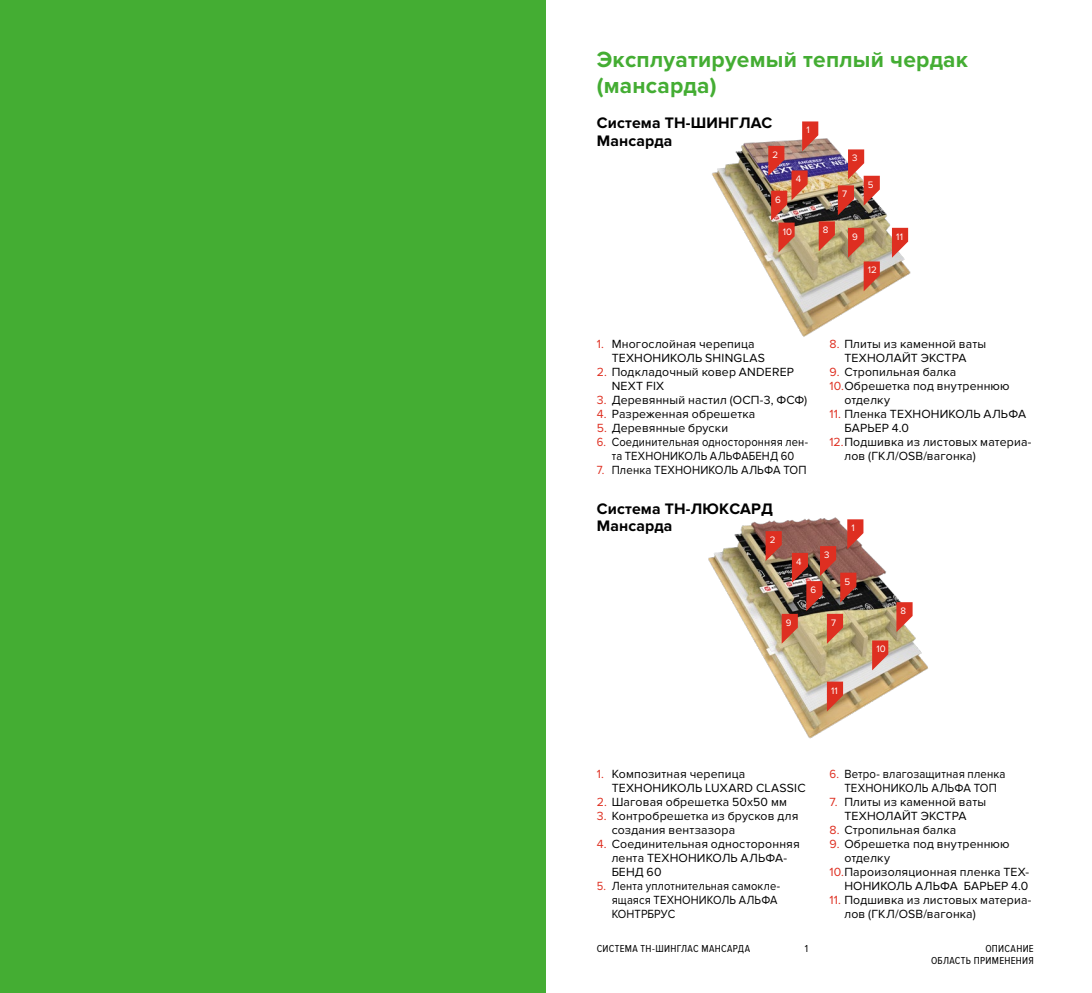
<style>
.page{position:relative;width:1092px;height:993px;background:#fff}
.page>*{position:absolute;margin:0;border:0;box-sizing:border-box;transform-origin:0 0}
.t1{font:700 22.75px/26.2px "Proxima Nova";letter-spacing:.01em;color:#44ad33}
.t2{font:700 15.75px/17.5px "Proxima Nova";letter-spacing:.01em;color:#000}
.t3{font:12.25px/14px "Proxima Nova";letter-spacing:.015em;color:#000}
.t4{font:12.25px/14px "Proxima Nova";letter-spacing:.015em;color:#000;text-align:center;scale:.91 1}
.t5{font:12.25px/14px "Proxima Nova";letter-spacing:.015em;color:#000;text-align:center;scale:.93 1}
.t6{font:10.5px/12.2px "Proxima Nova Cond";letter-spacing:.03em;color:#000;text-align:right}
.t7{font:9.62px "Proxima Nova";letter-spacing:.02em;color:#fff}
.s1{color:#de2f21}
</style>
<div class="page">
<img style="left:712px;top:141px;width:199px;height:196px">
<img style="left:708px;top:517px;width:220px;height:222px">
<div style="left:0;top:0;width:546px;height:992px;background:#44ad33"></div>
<svg style="left:896px;top:602px;width:16px;height:30px"></svg>
<svg style="left:891px;top:228px;width:17px;height:29px"></svg>
<svg style="left:872px;top:640px;width:16px;height:30px"></svg>
<svg style="left:826px;top:681px;width:17px;height:30px"></svg>
<img style="left:768px;top:121px;width:111px;height:170px">
<img style="left:765px;top:519px;width:98px;height:124px">
<h1 class="t1" style="left:596px;top:47px;width:373px">Эксплуатируемый теплый чердак (мансарда)</h1>
<p class="t2" style="left:596px;top:115px;width:177px">Система ТН-ШИНГЛАС<br>Мансарда</p>
<p class="t7" style="left:806px;top:125px;width:5px">1</p>
<p class="t7" style="left:772px;top:149px;width:7px">2</p>
<p class="t7" style="left:852px;top:153px;width:7px">3</p>
<p class="t7" style="left:795px;top:174px;width:7px">4</p>
<p class="t7" style="left:867px;top:179px;width:7px">5</p>
<p class="t7" style="left:775px;top:194px;width:7px">6</p>
<p class="t7" style="left:842px;top:188px;width:6px">7</p>
<p class="t7" style="left:782px;top:226px;width:11px">10</p>
<p class="t7" style="left:822px;top:224px;width:7px">8</p>
<p class="t7" style="left:852px;top:231px;width:7px">9</p>
<p class="t7" style="left:896px;top:231px;width:8px">11</p>
<p class="t7" style="left:867px;top:264px;width:11px">12</p>
<p class="t3" style="left:611px;top:336px;width:155px;text-indent:-15px"><span class="s1">1.</span> Многослойная черепица<br>ТЕХНОНИКОЛЬ SHINGLAS</p>
<p class="t3" style="left:611px;top:364px;width:184px;text-indent:-15px"><span class="s1">2.</span> Подкладочный ковер ANDEREP<br>NEXT FIX</p>
<p class="t3" style="left:596px;top:392px;width:212px"><span class="s1">3.</span> Деревянный настил (ОСП-3, ФСФ)</p>
<p class="t3" style="left:596px;top:406px;width:160px"><span class="s1">4.</span> Разреженная обрешетка</p>
<p class="t3" style="left:596px;top:420px;width:133px"><span class="s1">5.</span> Деревянные бруски</p>
<p class="t4" style="left:596px;top:434px;width:234px"><span class="s1">6.</span> Соединительная односторонняя лен&shy;та ТЕХНОНИКОЛЬ АЛЬФАБЕНД 60</p>
<p class="t5" style="left:596px;top:462px;width:227px"><span class="s1">7.</span> Пленка ТЕХНОНИКОЛЬ АЛЬФА ТОП</p>
<p class="t2" style="left:596px;top:500px;width:178px">Система ТН-ЛЮКСАРД<br>Мансарда</p>
<p class="t7" style="left:769px;top:534px;width:7px">2</p>
<p class="t7" style="left:796px;top:556px;width:7px">4</p>
<p class="t3" style="left:829px;top:336px;width:158px;text-align:center"><span class="s1">8.</span> Плиты из каменной ваты<br>ТЕХНОЛАЙТ ЭКСТРА</p>
<p class="t3" style="left:829px;top:364px;width:128px"><span class="s1">9.</span> Стропильная балка</p>
<p class="t3" style="left:829px;top:378px;width:182px"><span class="s1">10.</span>Обрешетка под внутреннюю</p>
<p class="t3" style="left:844px;top:392px;width:47px">отделку</p>
<p class="t3" style="left:829px;top:406px;width:198px"><span class="s1">11.</span> Пленка ТЕХНОНИКОЛЬ АЛЬФА</p>
<p class="t3" style="left:844px;top:420px;width:66px">БАРЬЕР 4.0</p>
<p class="t3" style="left:829px;top:434px;width:204px"><span class="s1">12.</span>Подшивка из листовых материа-</p>
<p class="t3" style="left:844px;top:448px;width:133px">лов (ГКЛ/OSB/вагонка)</p>
<p class="t7" style="left:824px;top:549px;width:7px">3</p>
<p class="t7" style="left:851px;top:522px;width:5px">1</p>
<p class="t7" style="left:785px;top:617px;width:7px">9</p>
<p class="t7" style="left:810px;top:584px;width:7px">6</p>
<p class="t7" style="left:844px;top:575px;width:7px">5</p>
<p class="t7" style="left:831px;top:617px;width:6px">7</p>
<p class="t7" style="left:831px;top:684px;width:8px">11</p>
<p class="t7" style="left:876px;top:643px;width:11px">10</p>
<p class="t7" style="left:900px;top:605px;width:7px">8</p>
<p class="t3" style="left:611px;top:766px;width:195px;text-indent:-15px"><span class="s1">1.</span> Композитная черепица<br>ТЕХНОНИКОЛЬ LUXARD CLASSIC</p>
<p class="t3" style="left:596px;top:794px;width:192px"><span class="s1">2.</span> Шаговая обрешетка 50х50 мм</p>
<p class="t3" style="left:611px;top:808px;width:188px;text-indent:-15px"><span class="s1">3.</span> Контробрешетка из брусков для создания вентзазора</p>
<p class="t3" style="left:611px;top:836px;width:189px;text-indent:-15px"><span class="s1">4.</span> Соединительная односторонняя лента ТЕХНОНИКОЛЬ АЛЬФА-<br>БЕНД 60</p>
<p class="t4" style="left:611px;top:878px;width:187px;text-align:left;text-indent:-15px"><span class="s1">5.</span> Лента уплотнительная самокле&shy;ящаяся ТЕХНОНИКОЛЬ АЛЬФА<br>КОНТРБРУС</p>
<p class="t5" style="left:829px;top:766px;width:191px"><span class="s1">6.</span> Ветро- влагозащитная пленка<br>ТЕХНОНИКОЛЬ АЛЬФА ТОП</p>
<p class="t3" style="left:829px;top:794px;width:158px;text-align:center"><span class="s1">7.</span> Плиты из каменной ваты<br>ТЕХНОЛАЙТ ЭКСТРА</p>
<p class="t3" style="left:829px;top:822px;width:128px"><span class="s1">8.</span> Стропильная балка</p>
<p class="t3" style="left:829px;top:836px;width:182px"><span class="s1">9.</span> Обрешетка под внутреннюю</p>
<p class="t3" style="left:844px;top:850px;width:47px">отделку</p>
<p class="t3" style="left:829px;top:864px;width:201px"><span class="s1">10.</span>Пароизоляционная пленка ТЕХ-</p>
<p class="t3" style="left:844px;top:878px;width:185px">НОНИКОЛЬ АЛЬФА БАРЬЕР 4.0</p>
<p class="t3" style="left:844px;top:892px;width:189px;text-indent:-15px"><span class="s1">11.</span> Подшивка из листовых материа&shy;лов (ГКЛ/OSB/вагонка)</p>
<p class="t6" style="left:596px;top:941px;width:155px">СИСТЕМА ТН-ШИНГЛАС МАНСАРДА</p>
<p class="t6" style="left:804px;top:941px;width:5px">1</p>
<p class="t6" style="left:930px;top:941px;width:104px">ОПИСАНИЕ<br>ОБЛАСТЬ ПРИМЕНЕНИЯ</p>
</div>
